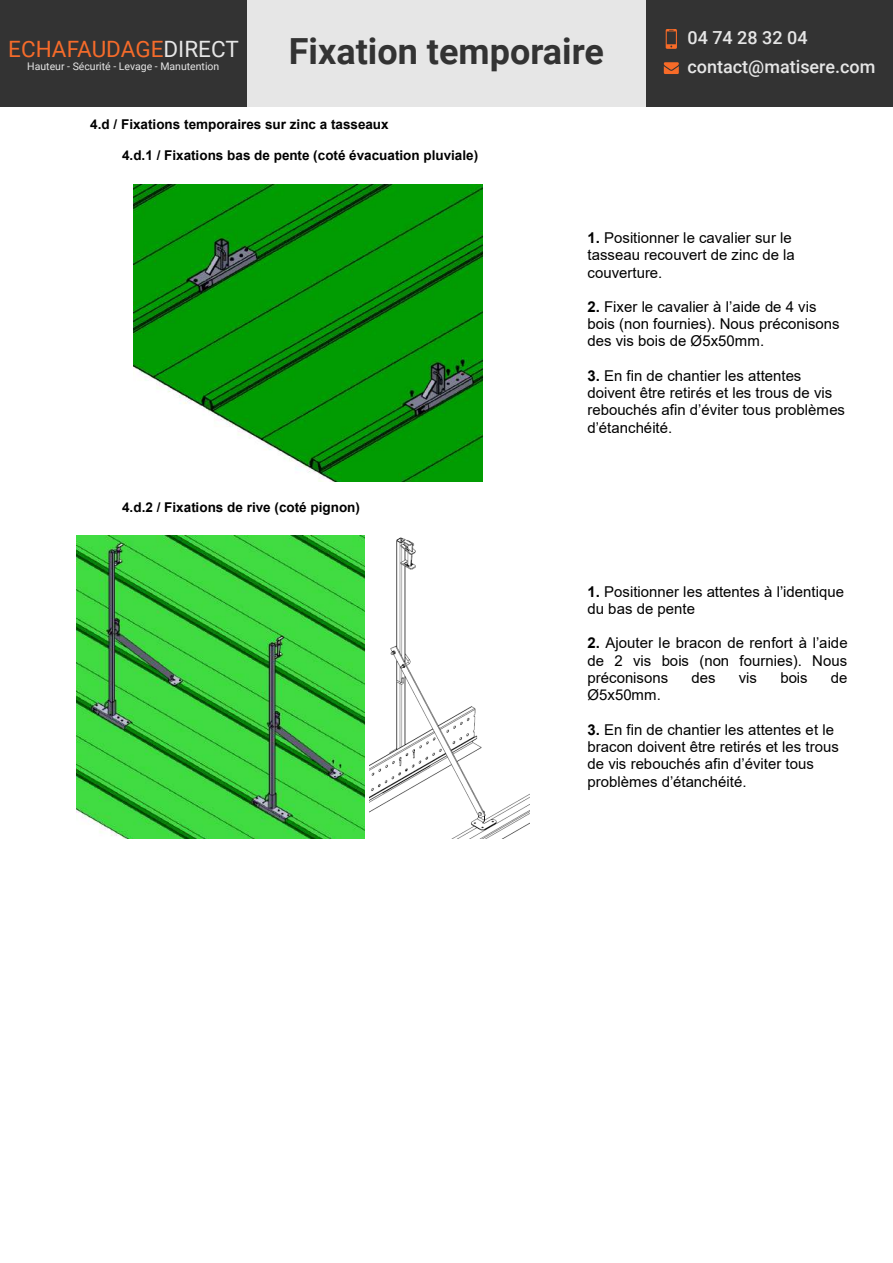
<style>
.page{position:relative;width:893px;height:1263px;background:#fff}
.page>*{position:absolute;margin:0;border:0;box-sizing:border-box;transform-origin:0 0}
.t1{font:700 36px "Roboto";color:#333}
.t2{font:22.5px "Roboto";color:#f56b2a}
.t3{font:500 18px/29.2px "Roboto";color:#e6e6e6}
.t4{font:15px/17.4px "Arial";color:#000}
.t5{font:700 13.5px "Arial";color:#000}
.t6{font:10.5px "Roboto";color:#e6e6e6}
.s1{color:#e6e6e6}
.s2{font-weight:700}
</style>
<div class="page">
<img style="left:134px;top:184px;width:348px;height:297px">
<img style="left:77px;top:536px;width:288px;height:302px">
<img style="left:369px;top:537px;width:160px;height:301px">
<div style="left:247px;top:0;width:399px;height:107px;background:#e6e6e6"></div>
<div style="left:0;top:0;width:247px;height:107px;background:#333"></div>
<div style="left:646px;top:0;width:247px;height:107px;background:#333"></div>
<svg style="left:666px;top:29px;width:11px;height:20px"></svg>
<svg style="left:664px;top:62px;width:15px;height:12px"></svg>
<h2 class="t2" style="left:8px;top:34px;width:232px">ECHAFAUDAGE<span class="s1">DIRECT</span></h2>
<p class="t6" style="left:27px;top:59px;width:194px">Hauteur - Sécurité - Levage - Manutention</p>
<h1 class="t1" style="left:289px;top:26px;width:317px">Fixation temporaire</h1>
<p class="t5" style="left:90px;top:115px;width:300px">4.d / Fixations temporaires sur zinc a tasseaux</p>
<p class="t5" style="left:122px;top:146px;width:358px">4.d.1 / Fixations bas de pente (coté évacuation pluviale)</p>
<p class="t3" style="left:687px;top:22px;width:190px">04 74 28 32 04 contact@matisere.com</p>
<p class="t5" style="left:122px;top:498px;width:239px">4.d.2 / Fixations de rive (coté pignon)</p>
<p class="t4" style="left:588px;top:229px;width:209px"><span class="s2">1.</span> Positionner le cavalier sur le tasseau recouvert de zinc de la couverture.</p>
<p class="t4" style="left:588px;top:298px;width:254px"><span class="s2">2.</span> Fixer le cavalier à l’aide de 4 vis bois (non fournies). Nous préconisons des vis bois de Ø5x50mm.</p>
<p class="t4" style="left:587px;top:367px;width:259px"><span class="s2">3.</span> En fin de chantier les attentes doivent être retirés et les trous de vis rebouchés afin d’éviter tous problèmes d’étanchéité.</p>
<p class="t4" style="left:588px;top:583px;width:258px"><span class="s2">1.</span> Positionner les attentes à l’identique du bas de pente</p>
<p class="t4" style="left:588px;top:634px;width:262px;text-align:justify"><span class="s2">2.</span> Ajouter le bracon de renfort à l’aide de 2 vis bois (non fournies). Nous préconisons</p>
<p class="t4" style="left:692px;top:669px;width:26px">des</p>
<p class="t4" style="left:739px;top:669px;width:20px">vis</p>
<p class="t4" style="left:780px;top:669px;width:29px">bois</p>
<p class="t4" style="left:831px;top:669px;width:18px">de</p>
<p class="t4" style="left:588px;top:686px;width:75px">Ø5x50mm.</p>
<p class="t4" style="left:587px;top:721px;width:253px"><span class="s2">3.</span> En fin de chantier les attentes et le bracon doivent être retirés et les trous de vis rebouchés afin d’éviter tous problèmes d’étanchéité.</p>
</div>
